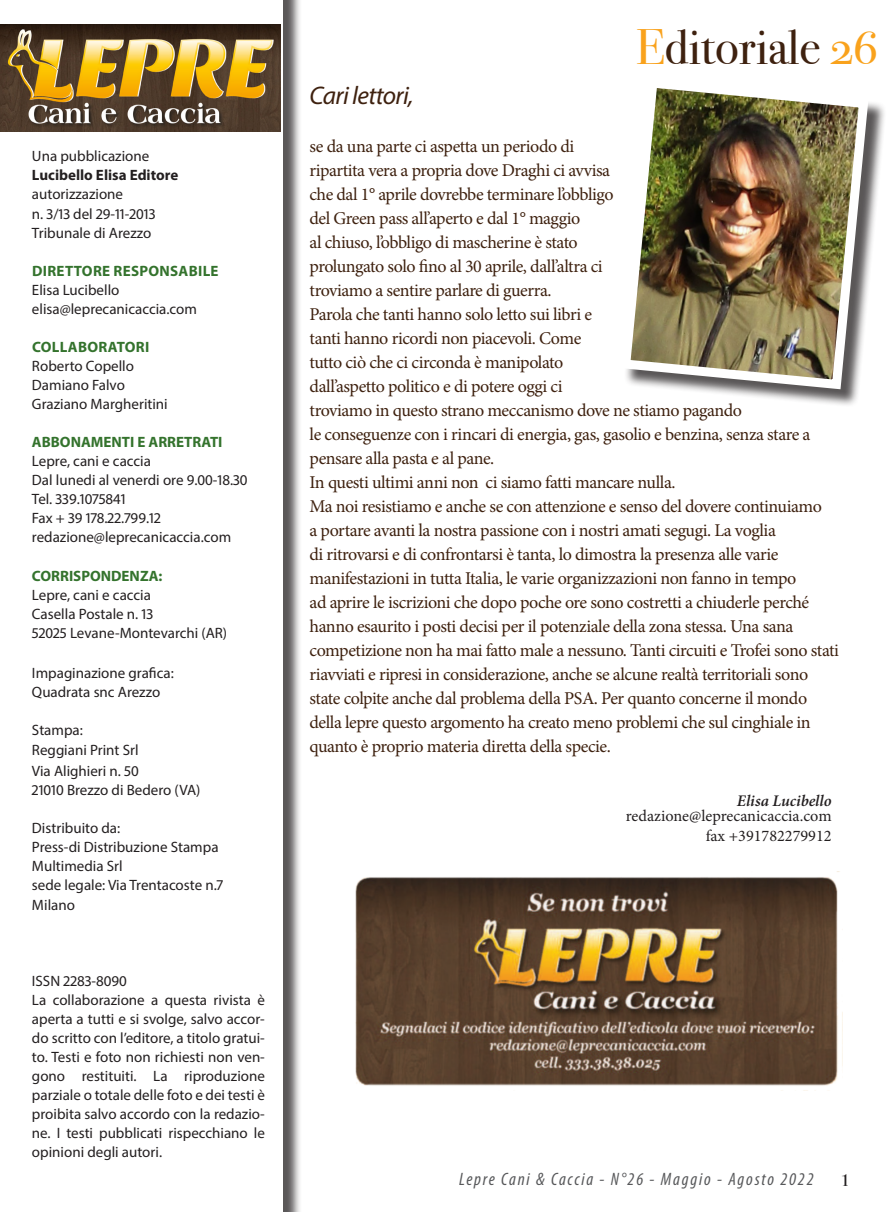
<style>
.page{position:relative;width:893px;height:1212px;background:#fff}
.page>*{position:absolute;margin:0;border:0;box-sizing:border-box;transform-origin:0 0}
.t1{font:49.65px "Bodoni Svty Two OSITCTT";color:#3e210f}
.Corpo_testo{font:italic 25.5px "Myriad Pro";letter-spacing:-.025em;color:#3e210f}
.t2{font:21px "Be Lucian";color:#231f20}
.Corpo_testo-2{font:18px/24px "Minion Pro";letter-spacing:-.025em;color:#3e210f}
.t3{font:italic condensed 18px "Myriad Pro";letter-spacing:.1em;color:#57585a}
.t4{font:16.2px "Minion Pro";color:#231f20}
.t5{font:italic 600 16.2px "Minion Pro";color:#231f20}
.Corpo_testo-3{font:15px/19px "Myriad Pro";color:#231f20;text-align:justify}
.Corpo_testo-4{font:700 15px "Myriad Pro";color:#34732d}
.Corpo_testo-5{font:700 15px "Myriad Pro";letter-spacing:.02em;color:#34732d}
.Corpo_testo-6{font:700 15px "Myriad Pro";color:#231f20}
.s1{color:#f9a21c}
</style>
<div class="page">
<div style="left:5px;top:0;width:297px;height:1212px;background:#231f20;opacity:.75"></div>
<div style="left:3px;top:0;width:280px;height:1212px;background:#fff"></div>
<div style="left:624px;top:81px;width:263px;height:326px;background:#231f20;opacity:.75"></div>
<img style="left:624px;top:81px;width:249px;height:313px">
<img style="left:0;top:25px;width:280px;height:107px">
<img style="left:355px;top:871px;width:485px;height:220px">
<p class="Corpo_testo-3" style="left:32px;top:147px;width:119px">Una pubblicazione</p>
<p class="Corpo_testo-6" style="left:32px;top:166px;width:148px">Lucibello Elisa Editore</p>
<p class="Corpo_testo-3" style="left:32px;top:185px;width:93px">autorizzazione</p>
<p class="Corpo_testo-3" style="left:32px;top:204px;width:125px">n. 3/13 del 29-11-2013</p>
<p class="Corpo_testo-3" style="left:32px;top:223px;width:121px">Tribunale di Arezzo</p>
<p class="Corpo_testo-5" style="left:32px;top:261px;width:188px">DIRETTORE RESPONSABILE</p>
<p class="Corpo_testo-3" style="left:32px;top:280px;width:89px">Elisa Lucibello</p>
<p class="Corpo_testo-3" style="left:32px;top:299px;width:166px">elisa@leprecanicaccia.com</p>
<p class="Corpo_testo-5" style="left:32px;top:337px;width:119px">COLLABORATORI</p>
<p class="Corpo_testo-3" style="left:32px;top:356px;width:104px">Roberto Copello</p>
<p class="Corpo_testo-3" style="left:32px;top:375px;width:94px">Damiano Falvo</p>
<p class="Corpo_testo-3" style="left:32px;top:394px;width:137px">Graziano Margheritini</p>
<p class="Corpo_testo-4" style="left:32px;top:432px;width:192px">ABBONAMENTI E ARRETRATI</p>
<p class="Corpo_testo-3" style="left:32px;top:451px;width:120px">Lepre, cani e caccia</p>
<p class="Corpo_testo-3" style="left:32px;top:470px;width:217px">Dal lunedi al venerdi ore 9.00-18.30</p>
<p class="Corpo_testo-3" style="left:32px;top:489px;width:95px">Tel. 339.1075841</p>
<p class="Corpo_testo-3" style="left:32px;top:508px;width:130px">Fax + 39 178.22.799.12</p>
<p class="Corpo_testo-3" style="left:32px;top:528px;width:201px">redazione@leprecanicaccia.com</p>
<p class="Corpo_testo-4" style="left:32px;top:566px;width:132px">CORRISPONDENZA:</p>
<p class="Corpo_testo-3" style="left:32px;top:585px;width:120px">Lepre, cani e caccia</p>
<p class="Corpo_testo-3" style="left:32px;top:604px;width:123px">Casella Postale n. 13</p>
<p class="Corpo_testo-3" style="left:32px;top:623px;width:197px">52025 Levane-Montevarchi (AR)</p>
<p class="Corpo_testo-3" style="left:32px;top:663px;width:143px">Impaginazione grafica:</p>
<p class="Corpo_testo-3" style="left:32px;top:682px;width:130px">Quadrata snc Arezzo</p>
<p class="Corpo_testo-3" style="left:32px;top:721px;width:52px">Stampa:</p>
<p class="Corpo_testo-3" style="left:32px;top:740px;width:108px">Reggiani Print Srl</p>
<p class="Corpo_testo-3" style="left:32px;top:761px;width:108px">Via Alighieri n. 50</p>
<p class="Corpo_testo-3" style="left:32px;top:780px;width:170px">21010 Brezzo di Bedero (VA)</p>
<p class="Corpo_testo-3" style="left:32px;top:818px;width:90px">Distribuito da:</p>
<p class="Corpo_testo-3" style="left:32px;top:837px;width:188px">Press-di Distribuzione Stampa</p>
<p class="Corpo_testo-3" style="left:32px;top:856px;width:92px">Multimedia Srl</p>
<p class="Corpo_testo-3" style="left:32px;top:876px;width:193px">sede legale: Via Trentacoste n.7</p>
<p class="Corpo_testo-3" style="left:32px;top:895px;width:45px">Milano</p>
<p class="Corpo_testo-3" style="left:32px;top:971px;width:96px">ISSN 2283-8090</p>
<p class="Corpo_testo-3" style="left:32px;top:990px;width:234px">La collaborazione a questa rivista è aperta a tutti e si svolge, salvo accor&shy;do scritto con l’editore, a titolo gratui&shy;to. Testi e foto non richiesti non ven&shy;gono restituiti. La riproduzione parziale o totale delle foto e dei testi è proibita salvo accordo con la redazio&shy;ne. I testi pubblicati rispecchiano le opinioni degli autori.</p>
<p class="t1" style="left:636px;top:17px;width:243px"><span class="s1">E</span>ditoriale <span class="s1">26</span></p>
<p class="Corpo_testo" style="left:310px;top:80px;width:106px">Cari lettori,</p>
<p class="Corpo_testo-2" style="left:310px;top:134px;width:306px">se da una parte ci aspetta un periodo di ripartita vera a propria dove Draghi ci avvisa che dal 1° aprile dovrebbe terminare l’obbligo del Green pass all’aperto e dal 1° maggio<br>al chiuso, l’obbligo di mascherine è stato prolungato solo fino al 30 aprile, dall’altra ci troviamo a sentire parlare di guerra.</p>
<p class="Corpo_testo-2" style="left:310px;top:302px;width:502px">Parola che tanti hanno solo letto sui libri e<br>tanti hanno ricordi non piacevoli. Come<br>tutto ciò che ci circonda è manipolato<br>dall’aspetto politico e di potere oggi ci<br>troviamo in questo strano meccanismo dove ne stiamo pagando<br>le conseguenze con i rincari di energia, gas, gasolio e benzina, senza stare a pensare alla pasta e al pane.</p>
<p class="Corpo_testo-2" style="left:310px;top:470px;width:367px">In questi ultimi anni non ci siamo fatti mancare nulla.</p>
<p class="Corpo_testo-2" style="left:310px;top:494px;width:531px">Ma noi resistiamo e anche se con attenzione e senso del dovere continuiamo<br>a portare avanti la nostra passione con i nostri amati segugi. La voglia<br>di ritrovarsi e di confrontarsi è tanta, lo dimostra la presenza alle varie manifestazioni in tutta Italia, le varie organizzazioni non fanno in tempo<br>ad aprire le iscrizioni che dopo poche ore sono costretti a chiuderle perché hanno esaurito i posti decisi per il potenziale della zona stessa. Una sana competizione non ha mai fatto male a nessuno. Tanti circuiti e Trofei sono stati riavviati e ripresi in considerazione, anche se alcune realtà territoriali sono state colpite anche dal problema della PSA. Per quanto concerne il mondo della lepre questo argomento ha creato meno problemi che sul cinghiale in quanto è proprio materia diretta della specie.</p>
<p class="t5" style="left:737px;top:790px;width:96px">Elisa Lucibello</p>
<p class="t4" style="left:626px;top:805px;width:207px">redazione@leprecanicaccia.com</p>
<p class="t4" style="left:706px;top:824px;width:127px">fax +391782279912</p>
<p class="t3" style="left:459px;top:1168px;width:356px">Lepre Cani &amp; Caccia - N°26 - Maggio - Agosto 2022</p>
<p class="t2" style="left:842px;top:1166px;width:8px">1</p>
</div>
